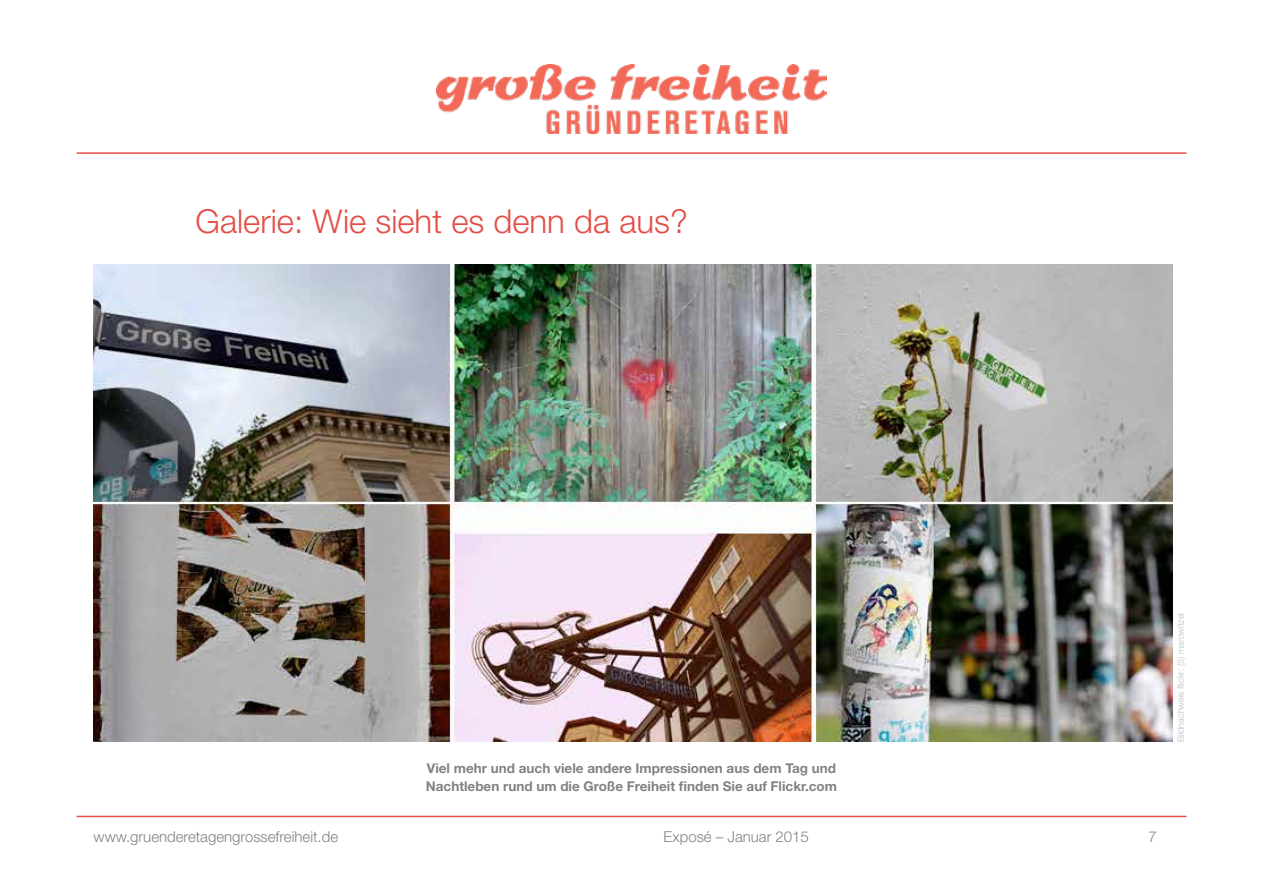
<style>
.page{position:relative;width:1263px;height:893px;background:#fff}
.page>*{position:absolute;margin:0;border:0;box-sizing:border-box;transform-origin:0 0}
.t1{font:300 33px "Helvetica Neue LT Std";color:#e44e47}
.t2{font:300 15px "Helvetica Neue LT Std";color:#808285}
.t3{font:700 13.5px/18px "Helvetica Neue LT Std";color:#808285}
.t4{font:300 9px "Helvetica Neue LT Std";color:#bcbec0}
</style>
<div class="page">
<hr style="left:77px;top:152px;width:1109px;height:2px;background:#e44e47">
<hr style="left:77px;top:816px;width:1109px;height:1px;background:#e44e47">
<img style="left:436px;top:64px;width:391px;height:70px">
<img style="left:94px;top:264px;width:1078px;height:478px">
<h1 class="t1" style="left:196px;top:201px;width:494px">Galerie: Wie sieht es denn da aus?</h1>
<p class="t3" style="left:426px;top:759px;width:413px">Viel mehr und auch viele andere Impressionen aus dem Tag und<br>Nachtleben rund um die Große Freiheit finden Sie auf Flickr.com</p>
<p class="t2" style="left:94px;top:827px;width:246px">www.gruenderetagengrossefreiheit.de</p>
<p class="t2" style="left:664px;top:827px;width:147px">Exposé – Januar 2015</p>
<p class="t2" style="left:1148px;top:827px;width:10px">7</p>
<p class="t4" style="left:1175px;top:742px;width:130px;rotate:-90deg">Bildnachweis flickr: (5) marcwitzel</p>
</div>
